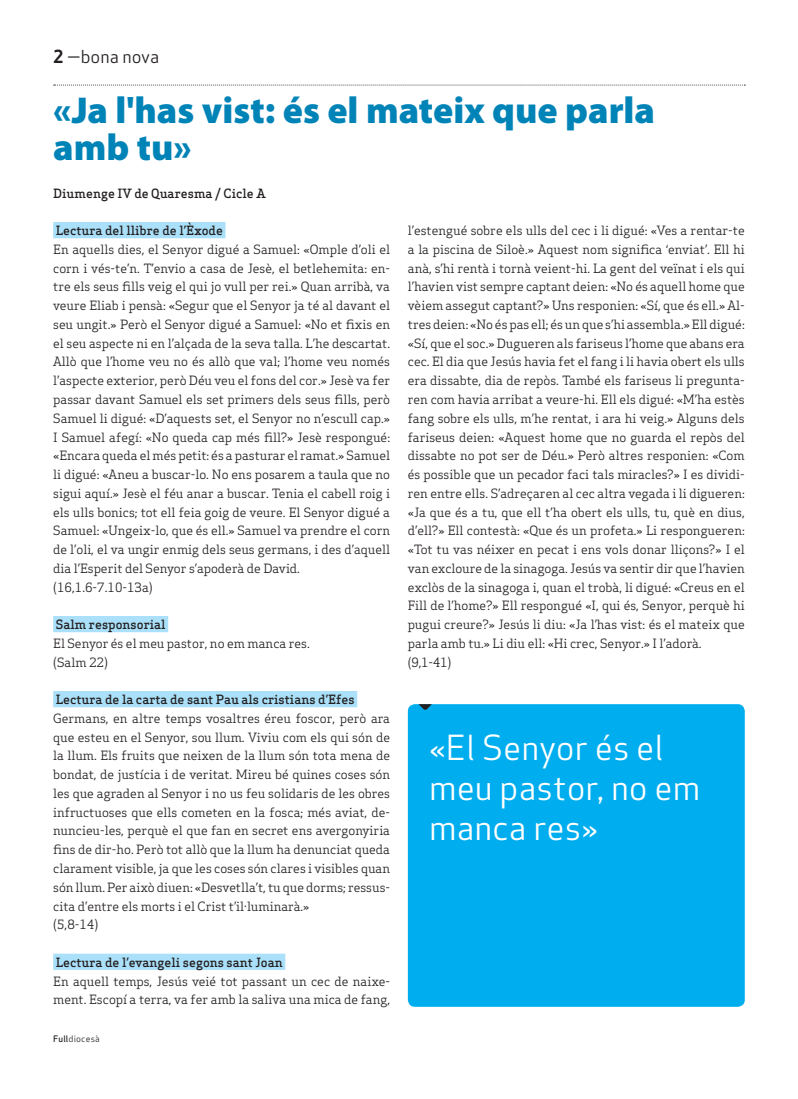
<style>
.page{position:relative;width:798px;height:1099px;background:#fff}
.page>*{position:absolute;margin:0;border:0;box-sizing:border-box;transform-origin:0 0}
.Titulars{font:900 37.5px/37.5px "Myriad Pro";color:#0083b6}
.Pastilla_Destacat{font:33.75px/40px "Apex Sans Book T";color:#fff}
.Capçalera{font:17.5px "Apex Sans Book T";color:#231f20}
.Text_General{font:12.5px/18.8px "Apex Serif";color:#231f20;text-align:justify}
.Text_General-2{font:500 12.5px "Apex Serif";color:#231f20}
.Autors{font:500 12.5px "Apex Serif";color:#231f20}
.Data_Peu{font:8.75px "Apex Sans Book T";letter-spacing:.02em;color:#231f20}
.s1{font-family:"Apex Sans Bold T"}
.s2{font-family:"Apex Sans Medium T"}
</style>
<div class="page">
<svg style="left:54px;top:85px;width:691px;height:1px"></svg>
<div style="left:53px;top:222px;width:172px;height:16px;background:#aae0f9"></div>
<div style="left:53px;top:616px;width:115px;height:16px;background:#aae0f9"></div>
<div style="left:53px;top:691px;width:304px;height:16px;background:#aae0f9"></div>
<div style="left:53px;top:953px;width:232px;height:16px;background:#aae0f9"></div>
<div style="left:407px;top:704px;width:337px;height:302px;background:#00aeef;border-radius:7px"></div>
<svg style="left:418px;top:704px;width:13px;height:6px"></svg>
<p class="Capçalera" style="left:53px;top:46px;width:107px"><span class="s1">2</span> —bona nova</p>
<p class="Titulars" style="left:53px;top:90px;width:603px">«Ja l'has vist: és el mateix que parla amb tu»</p>
<p class="Autors" style="left:53px;top:185px;width:214px">Diumenge IV de Quaresma / Cicle A</p>
<p class="Text_General-2" style="left:56px;top:223px;width:169px">Lectura del llibre de l’Èxode</p>
<p class="Text_General" style="left:53px;top:240px;width:338px">En aquells dies, el Senyor digué a Samuel: «Omple d’oli el corn i vés-te’n. T’envio a casa de Jesè, el betlehemita: en&shy;tre els seus fills veig el qui jo vull per rei.» Quan arribà, va veure Eliab i pensà: «Segur que el Senyor ja té al davant el seu ungit.» Però el Senyor digué a Samuel: «No et fixis en el seu aspecte ni en l’alçada de la seva talla. L’he descartat.<br>Allò que l’home veu no és allò que val; l’home veu només l’aspecte exterior, però Déu veu el fons del cor.» Jesè va fer passar davant Samuel els set primers dels seus fills, però Samuel li digué: «D’aquests set, el Senyor no n’escull cap.» I Samuel afegí: «No queda cap més fill?» Jesè respongué: «Encara queda el més petit: és a pasturar el ramat.» Samuel li digué: «Aneu a buscar-lo. No ens posarem a taula que no sigui aquí.» Jesè el féu anar a buscar. Tenia el cabell roig i els ulls bonics; tot ell feia goig de veure. El Senyor digué a Samuel: «Ungeix-lo, que és ell.» Samuel va prendre el corn de l’oli, el va ungir enmig dels seus germans, i des d’aquell dia l’Esperit del Senyor s’apoderà de David.</p>
<p class="Text_General" style="left:53px;top:577px;width:101px">(16,1.6-7.10-13a)</p>
<p class="Text_General-2" style="left:56px;top:616px;width:111px">Salm responsorial</p>
<p class="Text_General" style="left:53px;top:633px;width:258px">El Senyor és el meu pastor, no em manca res.</p>
<p class="Text_General" style="left:53px;top:652px;width:56px">(Salm 22)</p>
<p class="Text_General-2" style="left:56px;top:691px;width:300px">Lectura de la carta de sant Pau als cristians d’Efes</p>
<p class="Text_General" style="left:53px;top:708px;width:338px">Germans, en altre temps vosaltres éreu foscor, però ara que esteu en el Senyor, sou llum. Viviu com els qui són de la llum. Els fruits que neixen de la llum són tota mena de bondat, de justícia i de veritat. Mireu bé quines coses són les que agraden al Senyor i no us feu solidaris de les obres infructuoses que ells cometen en la fosca; més aviat, de&shy;nuncieu-les, perquè el que fan en secret ens avergonyiria fins de dir-ho. Però tot allò que la llum ha denunciat queda clarament visible, ja que les coses són clares i visibles quan són llum. Per això diuen: «Desvetlla’t, tu que dorms; ressus&shy;cita d’entre els morts i el Crist t’il·luminarà.»</p>
<p class="Text_General" style="left:53px;top:915px;width:47px">(5,8-14)</p>
<p class="Text_General-2" style="left:56px;top:954px;width:228px">Lectura de l’evangeli segons sant Joan</p>
<p class="Text_General" style="left:53px;top:971px;width:338px">En aquell temps, Jesús veié tot passant un cec de naixe&shy;ment. Escopí a terra, va fer amb la saliva una mica de fang,</p>
<p class="Data_Peu" style="left:53px;top:1032px;width:48px"><span class="s2">Full</span>diocesà</p>
<p class="Text_General" style="left:407px;top:221px;width:338px">l’estengué sobre els ulls del cec i li digué: «Ves a rentar-te a la piscina de Siloè.» Aquest nom significa ‘enviat’. Ell hi anà, s’hi rentà i tornà veient-hi. La gent del veïnat i els qui l’havien vist sempre captant deien: «No és aquell home que vèiem assegut captant?» Uns responien: «Sí, que és ell.» Al&shy;tres deien: «No és pas ell; és un que s’hi assembla.» Ell digué: «Sí, que el soc.» Dugueren als fariseus l’home que abans era cec. El dia que Jesús havia fet el fang i li havia obert els ulls era dissabte, dia de repòs. També els fariseus li pregunta&shy;ren com havia arribat a veure-hi. Ell els digué: «M’ha estès fang sobre els ulls, m’he rentat, i ara hi veig.» Alguns dels fariseus deien: «Aquest home que no guarda el repòs del dissabte no pot ser de Déu.» Però altres responien: «Com és possible que un pecador faci tals miracles?» I es dividi&shy;ren entre ells. S’adreçaren al cec altra vegada i li digueren: «Ja que és a tu, que ell t’ha obert els ulls, tu, què en dius, d’ell?» Ell contestà: «Que és un profeta.» Li respongueren: «Tot tu vas néixer en pecat i ens vols donar lliçons?» I el van excloure de la sinagoga. Jesús va sentir dir que l’havien exclòs de la sinagoga i, quan el trobà, li digué: «Creus en el Fill de l’home?» Ell respongué «I, qui és, Senyor, perquè hi pugui creure?» Jesús li diu: «Ja l’has vist: és el mateix que parla amb tu.» Li diu ell: «Hi crec, Senyor.» I l’adorà.</p>
<p class="Text_General" style="left:407px;top:652px;width:45px">(9,1-41)</p>
<p class="Pastilla_Destacat" style="left:429px;top:727px;width:273px">«El Senyor és el meu pastor, no em manca res»</p>
</div>
